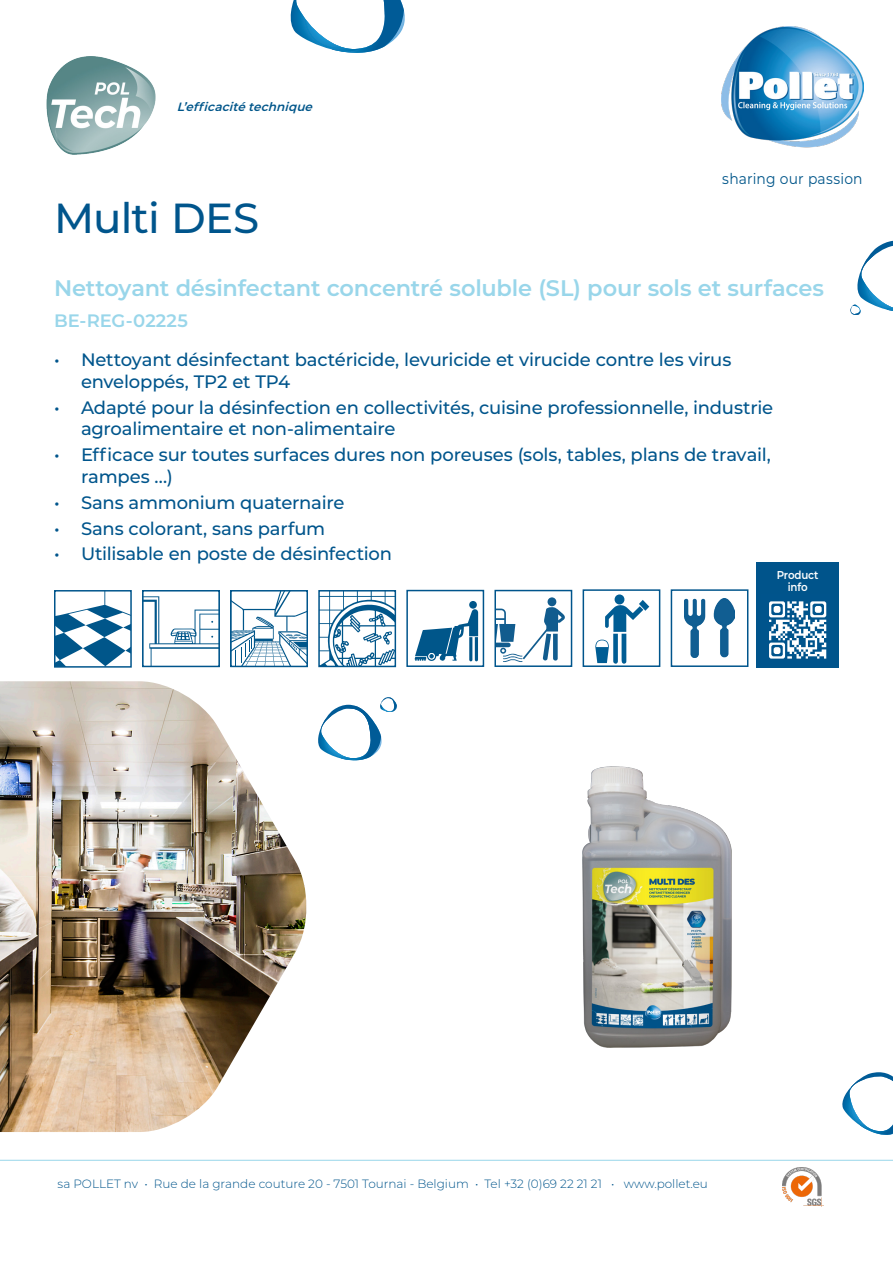
<style>
.page{position:relative;width:893px;height:1263px;background:#fff}
.page>*{position:absolute;margin:0;border:0;box-sizing:border-box;transform-origin:0 0}
.t1{font:500 42px "Montserrat";letter-spacing:-.02em;color:#00558c}
.t2{font:600 22.5px "Montserrat";letter-spacing:-.01em;color:#99d6ea}
.t3{font:500 18px/21.6px "Montserrat";letter-spacing:-.01em;color:#00558c}
.t4{font:600 18px "Montserrat";color:#99d6ea}
.t5{font:15px "Montserrat";letter-spacing:.015em;color:#00568a;scale:.92 1}
.t6{font:300 12px "Montserrat";color:#00558c}
.t7{font:italic 600 12px "Montserrat";color:#00568a}
.t8{font:600 11.4px/11.4px "Montserrat";letter-spacing:-.02em;color:#fff;text-align:center;scale:.9 1}
</style>
<div class="page">
<svg style="left:842px;top:1072px;width:51px;height:63px"></svg>
<img style="left:783px;top:1167px;width:40px;height:40px">
<svg style="left:850px;top:241px;width:43px;height:74px"></svg>
<svg style="left:290px;top:0;width:115px;height:53px"></svg>
<svg style="left:318px;top:697px;width:79px;height:64px"></svg>
<img style="left:47px;top:56px;width:109px;height:98px">
<hr style="left:0;top:1160px;width:893px;height:1px;background:#99d6ea">
<img style="left:582px;top:766px;width:150px;height:282px">
<svg style="left:57px;top:593px;width:72px;height:72px"></svg>
<div style="left:54px;top:590px;width:78px;height:78px;border:2px solid #00558c"></div>
<svg style="left:145px;top:596px;width:72px;height:68px"></svg>
<div style="left:142px;top:590px;width:78px;height:77px;border:2px solid #00558c"></div>
<svg style="left:233px;top:593px;width:72px;height:71px"></svg>
<div style="left:230px;top:590px;width:78px;height:77px;border:2px solid #00558c"></div>
<svg style="left:321px;top:593px;width:72px;height:71px"></svg>
<div style="left:318px;top:590px;width:78px;height:77px;border:2px solid #00558c"></div>
<svg style="left:595px;top:594px;width:55px;height:70px"></svg>
<div style="left:583px;top:589px;width:77px;height:78px;border:2px solid #00558c"></div>
<img style="left:685px;top:599px;width:49px;height:58px">
<div style="left:671px;top:589px;width:77px;height:78px;border:2px solid #00558c"></div>
<svg style="left:497px;top:597px;width:68px;height:65px"></svg>
<div style="left:494px;top:590px;width:78px;height:77px;border:2px solid #00558c"></div>
<svg style="left:414px;top:601px;width:65px;height:61px"></svg>
<div style="left:406px;top:590px;width:78px;height:77px;border:2px solid #00558c"></div>
<img style="left:722px;top:26px;width:141px;height:122px">
<div style="left:756px;top:562px;width:83px;height:105px;background:#00548b"></div>
<svg style="left:769px;top:601px;width:57px;height:58px"></svg>
<img style="left:0;top:681px;width:307px;height:451px">
<p class="t7" style="left:177px;top:99px;width:141px">L’efficacitétechnique</p>
<p class="t1" style="left:54px;top:189px;width:207px">Multi DES</p>
<p class="t5" style="left:722px;top:168px;width:154px">sharing our passion</p>
<p class="t2" style="left:54px;top:272px;width:771px">Nettoyant désinfectant concentré soluble (SL) pour sols et surfaces</p>
<p class="t4" style="left:54px;top:307px;width:135px">BE-REG-02225</p>
<p class="t3" style="left:81px;top:348px;width:652px;text-indent:-27px">• Nettoyant désinfectant bactéricide, levuricide et virucide contre les virus enveloppés, TP2 et TP4</p>
<p class="t3" style="left:81px;top:396px;width:694px;text-indent:-27px">• Adapté pour la désinfection en collectivités, cuisine professionnelle, industrie agroalimentaire et non-alimentaire</p>
<p class="t3" style="left:81px;top:443px;width:691px;text-indent:-27px">• Efficace sur toutes surfaces dures non poreuses (sols, tables, plans de travail, rampes ...)</p>
<p class="t3" style="left:54px;top:491px;width:292px">• Sans ammonium quaternaire</p>
<p class="t3" style="left:54px;top:517px;width:273px">• Sans colorant, sans parfum</p>
<p class="t3" style="left:54px;top:542px;width:340px">• Utilisable en poste de désinfection</p>
<p class="t8" style="left:777px;top:569px;width:48px">Product info</p>
<p class="t6" style="left:58px;top:1175px;width:652px">sa POLLET nv • Rue de la grande couture 20 - 7501 Tournai - Belgium • Tel +32 (0)69 22 21 21 • www.pollet.eu</p>
</div>
